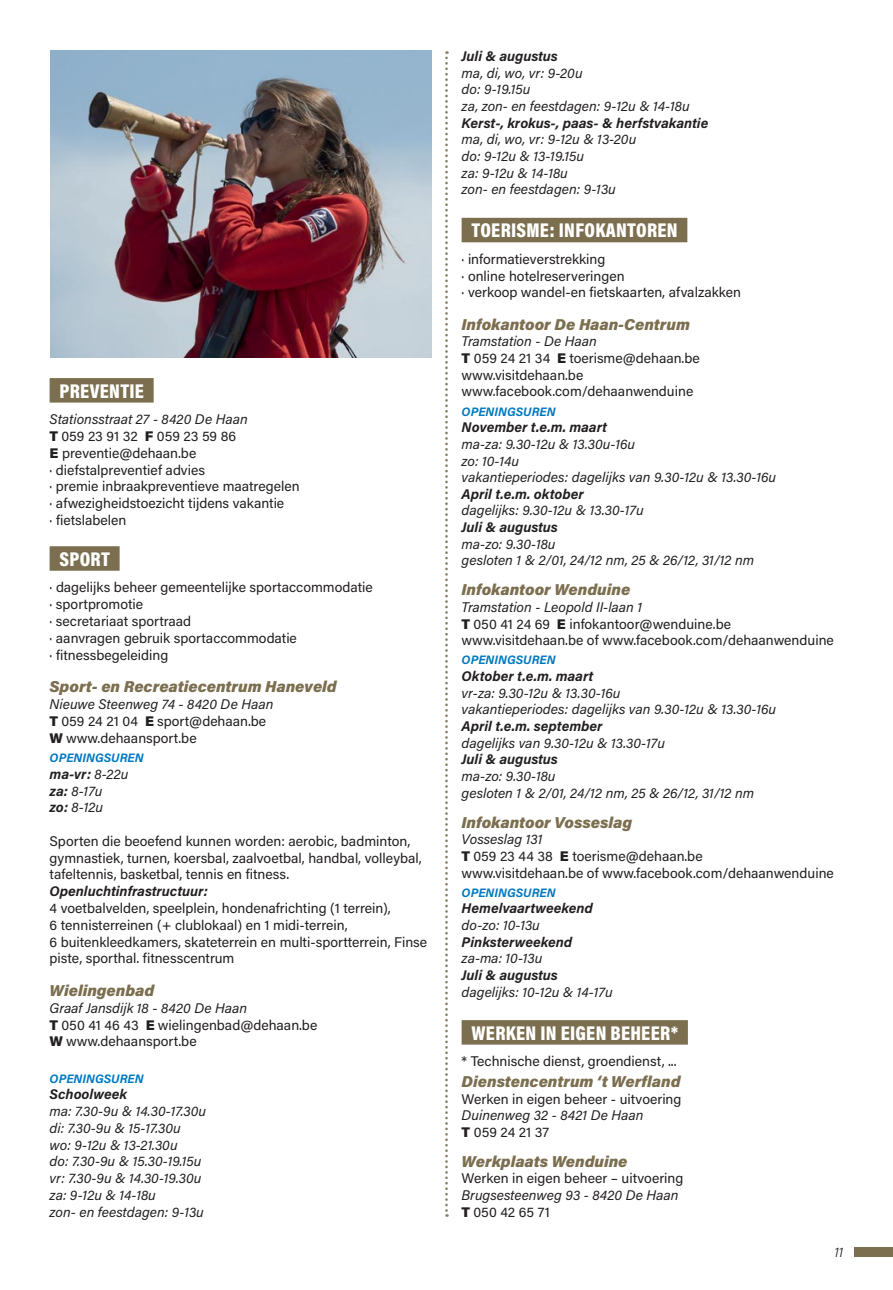
<style>
.page{position:relative;width:893px;height:1290px;background:#fff}
.page>*{position:absolute;margin:0;border:0;box-sizing:border-box;transform-origin:0 0}
.t1{font:900 20.12px "Acumin Pro Cond";letter-spacing:.015em;color:#fff}
.t2{font:italic 900 15.75px "Acumin Pro";color:#7c6f50}
.t3{font:14px/16.8px "Acumin Pro";color:#231f20}
.t4{font:italic 14px/16.6px "Acumin Pro";color:#231f20}
.t5{font:italic 700 14px "Acumin Pro";color:#231f20}
.t6{font:italic 300 14px "Acumin Pro";color:#231f20}
.t7{font:italic 700 12.25px "Acumin Pro";letter-spacing:.005em;color:#0079c1}
.s1{font-style:italic}
.s2{font-weight:900}
.s3{font-weight:700}
.s4{font-weight:900;font-style:normal}
.s5{font-style:normal}
</style>
<div class="page">
<div style="left:855px;top:1247px;width:38px;height:10px;background:#7c6f50"></div>
<div style="left:50px;top:378px;width:104px;height:25px;background:#7c6f50"></div>
<div style="left:50px;top:546px;width:70px;height:25px;background:#7c6f50"></div>
<div style="left:462px;top:218px;width:225px;height:24px;background:#7c6f50"></div>
<div style="left:462px;top:1020px;width:226px;height:24px;background:#7c6f50"></div>
<svg style="left:445px;top:51px;width:3px;height:1166px"></svg>
<img style="left:50px;top:51px;width:382px;height:307px">
<h1 class="t1" style="left:60px;top:379px;width:86px">PREVENTIE</h1>
<p class="t3" style="left:50px;top:412px;width:252px"><span class="s1">Stationsstraat 27 - 8420 De Haan<br></span><span class="s2">T</span> 059 23 91 32 <span class="s2">F</span> 059 23 59 86<br><span class="s2">E</span> preventie@dehaan.be<br>· diefstalpreventief advies<br>· premie inbraakpreventieve maatregelen · afwezigheidstoezicht tijdens vakantie<br>· fietslabelen</p>
<h1 class="t1" style="left:60px;top:547px;width:52px">SPORT</h1>
<p class="t3" style="left:50px;top:580px;width:325px">· dagelijks beheer gemeentelijke sportaccommodatie · sportpromotie<br>· secretariaat sportraad<br>· aanvragen gebruik sportaccommodatie<br>· fitnessbegeleiding</p>
<p class="t2" style="left:50px;top:679px;width:289px">Sport- en Recreatiecentrum Haneveld</p>
<p class="t3" style="left:50px;top:697px;width:225px"><span class="s1">Nieuwe Steenweg 74 - 8420 De Haan<br></span><span class="s2">T</span> 059 24 21 04 <span class="s2">E</span> sport@dehaan.be<br><span class="s2">W</span> www.dehaansport.be</p>
<p class="t7" style="left:50px;top:752px;width:96px">OPENINGSUREN</p>
<p class="t4" style="left:50px;top:766px;width:80px"><span class="s3">ma-vr:</span> 8-22u <span class="s3">za:</span> 8-17u<br><span class="s3">zo:</span> 8-12u</p>
<p class="t3" style="left:50px;top:833px;width:374px">Sporten die beoefend kunnen worden: aerobic, badminton, gymnastiek, turnen, koersbal, zaalvoetbal, handbal, volleybal, tafeltennis, basketbal, tennis en fitness.</p>
<p class="t5" style="left:50px;top:884px;width:160px">Openluchtinfrastructuur:</p>
<p class="t3" style="left:50px;top:900px;width:379px">4 voetbalvelden, speelplein, hondenafrichting (1 terrein),<br>6 tennisterreinen (+ clublokaal) en 1 midi-terrein,<br>6 buitenkleedkamers, skateterrein en multi-sportterrein, Finse piste, sporthal. fitnesscentrum</p>
<p class="t2" style="left:50px;top:983px;width:106px">Wielingenbad</p>
<p class="t3" style="left:50px;top:1000px;width:269px"><span class="s1">Graaf Jansdijk 18 - 8420 De Haan<br></span><span class="s2">T</span> 050 41 46 43 <span class="s2">E</span> wielingenbad@dehaan.be<br><span class="s2">W</span> www.dehaansport.be</p>
<p class="t7" style="left:50px;top:1072px;width:96px">OPENINGSUREN</p>
<p class="t5" style="left:50px;top:1087px;width:79px">Schoolweek</p>
<p class="t4" style="left:50px;top:1103px;width:158px">ma: 7.30-9u &amp; 14.30-17.30u di: 7.30-9u &amp; 15-17.30u<br>wo: 9-12u &amp; 13-21.30u<br>do: 7.30-9u &amp; 15.30-19.15u vr: 7.30-9u &amp; 14.30-19.30u za: 9-12u &amp; 14-18u<br>zon- en feestdagen: 9-13u</p>
<p class="t5" style="left:462px;top:49px;width:98px">Juli &amp; augustus</p>
<p class="t4" style="left:462px;top:65px;width:229px">ma, di, wo, vr: 9-20u<br>do: 9-19.15u<br>za, zon- en feestdagen: 9-12u &amp; 14-18u</p>
<p class="t5" style="left:462px;top:116px;width:248px">Kerst-, krokus-, paas- &amp; herfstvakantie</p>
<p class="t4" style="left:462px;top:132px;width:176px">ma, di, wo, vr: 9-12u &amp; 13-20u do: 9-12u &amp; 13-19.15u<br>za: 9-12u &amp; 14-18u<br>zon- en feestdagen: 9-13u</p>
<h1 class="t1" style="left:472px;top:219px;width:208px">TOERISME: INFOKANTOREN</h1>
<p class="t3" style="left:462px;top:251px;width:281px">· informatieverstrekking<br>· online hotelreserveringen<br>· verkoop wandel-en fietskaarten, afvalzakken</p>
<p class="t2" style="left:462px;top:317px;width:230px">Infokantoor De Haan-Centrum</p>
<p class="t3" style="left:462px;top:334px;width:240px"><span class="s1">Tramstation - De Haan<br></span><span class="s2">T</span> 059 24 21 34 <span class="s2">E</span> toerisme@dehaan.be www.visitdehaan.be www.facebook.com/dehaanwenduine</p>
<p class="t7" style="left:462px;top:405px;width:96px">OPENINGSUREN</p>
<p class="t5" style="left:462px;top:420px;width:147px">November t.e.m. maart</p>
<p class="t4" style="left:462px;top:436px;width:316px">ma-za: 9.30-12u &amp; 13.30u-16u<br>zo: 10-14u<br>vakantieperiodes: dagelijks van 9.30-12u &amp; 13.30-16u</p>
<p class="t5" style="left:462px;top:487px;width:124px">April t.e.m. oktober</p>
<p class="t4" style="left:462px;top:503px;width:183px">dagelijks: 9.30-12u &amp; 13.30-17u</p>
<p class="t5" style="left:462px;top:520px;width:98px">Juli &amp; augustus</p>
<p class="t4" style="left:462px;top:536px;width:294px">ma-zo: 9.30-18u<br>gesloten 1 &amp; 2/01, 24/12 nm, 25 &amp; 26/12, 31/12 nm</p>
<p class="t2" style="left:462px;top:582px;width:170px">Infokantoor Wenduine</p>
<p class="t3" style="left:462px;top:599px;width:374px"><span class="s1">Tramstation - Leopold II-laan 1<br></span><span class="s2">T</span> 050 41 24 69 <span class="s2">E</span> infokantoor@wenduine.be www.visitdehaan.be of www.facebook.com/dehaanwenduine</p>
<p class="t7" style="left:462px;top:654px;width:96px">OPENINGSUREN</p>
<p class="t5" style="left:462px;top:669px;width:133px">Oktober t.e.m. maart</p>
<p class="t4" style="left:462px;top:685px;width:316px">vr-za: 9.30-12u &amp; 13.30-16u<br>vakantieperiodes: dagelijks van 9.30-12u &amp; 13.30-16u</p>
<p class="t5" style="left:462px;top:719px;width:142px">April t.e.m. september</p>
<p class="t4" style="left:462px;top:735px;width:205px">dagelijks van 9.30-12u &amp; 13.30-17u</p>
<p class="t5" style="left:462px;top:753px;width:98px">Juli &amp; augustus</p>
<p class="t4" style="left:462px;top:769px;width:294px">ma-zo: 9.30-18u<br>gesloten 1 &amp; 2/01, 24/12 nm, 25 &amp; 26/12, 31/12 nm</p>
<p class="t2" style="left:462px;top:814px;width:172px">Infokantoor Vosseslag</p>
<p class="t3" style="left:462px;top:832px;width:374px"><span class="s1">Vosseslag 131<br></span><span class="s2">T</span> 059 23 44 38 <span class="s2">E</span> toerisme@dehaan.be<br>www.visitdehaan.be of www.facebook.com/dehaanwenduine</p>
<p class="t7" style="left:462px;top:886px;width:96px">OPENINGSUREN</p>
<p class="t5" style="left:462px;top:902px;width:133px">Hemelvaartweekend</p>
<p class="t4" style="left:462px;top:917px;width:80px">do-zo: 10-13u</p>
<p class="t5" style="left:462px;top:935px;width:112px">Pinksterweekend</p>
<p class="t4" style="left:462px;top:951px;width:82px">za-ma: 10-13u</p>
<p class="t5" style="left:462px;top:968px;width:98px">Juli &amp; augustus</p>
<p class="t4" style="left:462px;top:984px;width:152px">dagelijks: 10-12u &amp; 14-17u</p>
<h1 class="t1" style="left:472px;top:1021px;width:208px">WERKEN IN EIGEN BEHEER*</h1>
<p class="t3" style="left:462px;top:1054px;width:217px">* Technische dienst, groendienst, ...</p>
<p class="t2" style="left:462px;top:1074px;width:221px">Dienstencentrum ‘t Werfland</p>
<p class="t3" style="left:462px;top:1091px;width:221px">Werken in eigen beheer - uitvoering</p>
<p class="t4" style="left:462px;top:1108px;width:183px">Duinenweg 32 - 8421 De Haan<br><span class="s4">T</span> <span class="s5">059 24 21 37</span></p>
<p class="t2" style="left:462px;top:1154px;width:167px">Werkplaats Wenduine</p>
<p class="t3" style="left:462px;top:1171px;width:223px">Werken in eigen beheer – uitvoering</p>
<p class="t4" style="left:462px;top:1188px;width:218px">Brugsesteenweg 93 - 8420 De Haan<br><span class="s4">T</span> <span class="s5">050 42 65 71</span></p>
<p class="t6" style="left:834px;top:1245px;width:11px">11</p>
</div>
